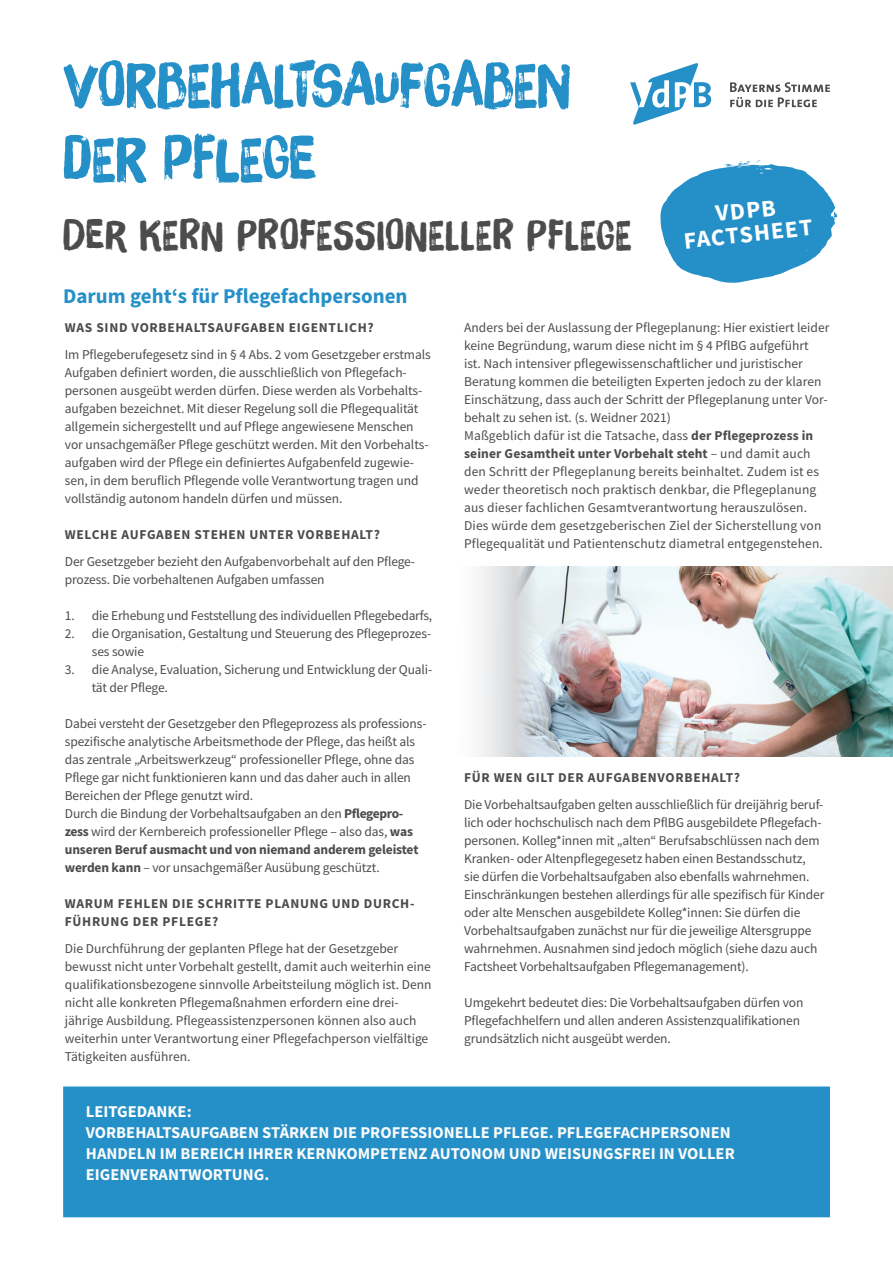
<style>
.page{position:relative;width:893px;height:1263px;background:#fff}
.page>*{position:absolute;margin:0;border:0;box-sizing:border-box;transform-origin:0 0}
.t1{font:60px/74.2px "Brush Up";color:#2590c8}
.t2{font:40.5px "Brush Up";letter-spacing:.03em;color:#4b4c4d}
.t3{font:700 23.7px/23.7px "Source Sans Pro";color:#fff;text-align:center}
.t4{font:700 21px "Source Sans Pro";color:#2590c8}
.t5{font:700 16.5px/21px "Source Sans Pro";color:#fbfbfb}
.t6{font:700 16.5px "Source Sans Pro";color:#fff}
.t7{font:13.5px/18px "Source Sans Pro";letter-spacing:-.01em;color:#4b4c4d}
.t8{font:700 13.5px/18px "Source Sans Pro";letter-spacing:.05em;color:#4b4c4d}
.s1{font-weight:700}
</style>
<div class="page">
<svg style="left:660px;top:161px;width:177px;height:122px"></svg>
<div style="left:64px;top:1087px;width:765px;height:129px;background:#2590c8"></div>
<div style="left:63px;top:1086px;width:767px;height:131px;border:2px solid #2590c8"></div>
<svg style="left:630px;top:63px;width:81px;height:62px"></svg>
<svg style="left:730px;top:82px;width:100px;height:25px"></svg>
<svg style="left:479px;top:567px;width:33px;height:189px"></svg>
<img style="left:512px;top:567px;width:381px;height:189px">
<h1 class="t1" style="left:63px;top:47px;width:509px">VORBEHALTSAUFGABEN<br>DER PFLEGE</h1>
<h2 class="t2" style="left:63px;top:210px;width:520px">DER KERN PROFESSIONELLER PFLEGE</h2>
<h3 class="t4" style="left:63px;top:282px;width:346px">Darum geht‘s für Pflegefachpersonen</h3>
<h3 class="t3" style="left:680px;top:205px;width:131px;rotate:-6deg">VDPB<br>FACTSHEET</h3>
<p class="t8" style="left:65px;top:319px;width:310px">WAS SIND VORBEHALTSAUFGABEN EIGENTLICH?</p>
<p class="t7" style="left:65px;top:346px;width:367px">Im Pflegeberufegesetz sind in § 4 Abs. 2 vom Gesetzgeber erstmals Aufgaben definiert worden, die ausschließlich von Pflegefach&shy;personen ausgeübt werden dürfen. Diese werden als Vorbehalts&shy;aufgaben bezeichnet. Mit dieser Regelung soll die Pflegequalität allgemein sichergestellt und auf Pflege angewiesene Menschen vor unsachgemäßer Pflege geschützt werden. Mit den Vorbehalts&shy;aufgaben wird der Pflege ein definiertes Aufgabenfeld zugewie&shy;sen, in dem beruflich Pflegende volle Verantwortung tragen und vollständig autonom handeln dürfen und müssen.</p>
<p class="t8" style="left:65px;top:526px;width:317px">WELCHE AUFGABEN STEHEN UNTER VORBEHALT?</p>
<p class="t7" style="left:65px;top:553px;width:352px">Der Gesetzgeber bezieht den Aufgabenvorbehalt auf den Pflege&shy;prozess. Die vorbehaltenen Aufgaben umfassen</p>
<p class="t7" style="left:65px;top:607px;width:369px">1. die Erhebung und Feststellung des individuellen Pflegebedarfs,</p>
<p class="t7" style="left:92px;top:625px;width:341px;text-indent:-27px">2. die Organisation, Gestaltung und Steuerung des Pflegeprozes&shy;ses sowie</p>
<p class="t7" style="left:92px;top:661px;width:342px;text-indent:-27px">3. die Analyse, Evaluation, Sicherung und Entwicklung der Quali&shy;tät der Pflege.</p>
<p class="t7" style="left:65px;top:715px;width:363px">Dabei versteht der Gesetzgeber den Pflegeprozess als professions&shy;spezifische analytische Arbeitsmethode der Pflege, das heißt als das zentrale „Arbeitswerkzeug“ professioneller Pflege, ohne das Pflege gar nicht funktionieren kann und das daher auch in allen Bereichen der Pflege genutzt wird.<br>Durch die Bindung der Vorbehaltsaufgaben an den <span class="s1">Pflegepro&shy;zess</span> wird der Kernbereich professioneller Pflege – also das, <span class="s1">was unseren Beruf ausmacht und von niemand anderem geleistet werden kann</span> – vor unsachgemäßer Ausübung geschützt.</p>
<p class="t8" style="left:65px;top:894px;width:351px">WARUM FEHLEN DIE SCHRITTE PLANUNG UND DURCH-<br>FÜHRUNG DER PFLEGE?</p>
<p class="t7" style="left:65px;top:940px;width:368px">Die Durchführung der geplanten Pflege hat der Gesetzgeber bewusst nicht unter Vorbehalt gestellt, damit auch weiterhin eine qualifikationsbezogene sinnvolle Arbeitsteilung möglich ist. Denn nicht alle konkreten Pflegemaßnahmen erfordern eine drei&shy;jährige Ausbildung. Pflegeassistenzpersonen können also auch weiterhin unter Verantwortung einer Pflegefachperson vielfältige Tätigkeiten ausführen.</p>
<p class="t7" style="left:464px;top:319px;width:367px">Anders bei der Auslassung der Pflegeplanung: Hier existiert leider keine Begründung, warum diese nicht im § 4 PflBG aufgeführt<br>ist. Nach intensiver pflegewissenschaftlicher und juristischer Beratung kommen die beteiligten Experten jedoch zu der klaren Einschätzung, dass auch der Schritt der Pflegeplanung unter Vor&shy;behalt zu sehen ist. (s. Weidner 2021)<br>Maßgeblich dafür ist die Tatsache, dass <span class="s1">der Pflegeprozess in seiner Gesamtheit unter Vorbehalt steht</span> – und damit auch den Schritt der Pflegeplanung bereits beinhaltet. Zudem ist es weder theoretisch noch praktisch denkbar, die Pflegeplanung aus dieser fachlichen Gesamtverantwortung herauszulösen.<br>Dies würde dem gesetzgeberischen Ziel der Sicherstellung von Pflegequalität und Patientenschutz diametral entgegenstehen.</p>
<p class="t8" style="left:464px;top:768px;width:277px">FÜR WEN GILT DER AUFGABENVORBEHALT?</p>
<p class="t7" style="left:464px;top:795px;width:362px">Die Vorbehaltsaufgaben gelten ausschließlich für dreijährig beruf&shy;lich oder hochschulisch nach dem PflBG ausgebildete Pflegefach&shy;personen. Kolleg*innen mit „alten“ Berufsabschlüssen nach dem Kranken- oder Altenpflegegesetz haben einen Bestandsschutz, sie dürfen die Vorbehaltsaufgaben also ebenfalls wahrnehmen.<br>Einschränkungen bestehen allerdings für alle spezifisch für Kinder oder alte Menschen ausgebildete Kolleg*innen: Sie dürfen die Vorbehaltsaufgaben zunächst nur für die jeweilige Altersgruppe wahrnehmen. Ausnahmen sind jedoch möglich (siehe dazu auch Factsheet Vorbehaltsaufgaben Pflegemanagement).</p>
<p class="t7" style="left:464px;top:993px;width:341px">Umgekehrt bedeutet dies: Die Vorbehaltsaufgaben dürfen von<br>Pflegefachhelfern und allen anderen Assistenzqualifikationen grundsätzlich nicht ausgeübt werden.</p>
<p class="t6" style="left:86px;top:1101px;width:107px">LEITGEDANKE:</p>
<p class="t5" style="left:86px;top:1122px;width:650px">VORBEHALTSAUFGABEN STÄRKEN DIE PROFESSIONELLE PFLEGE. PFLEGEFACHPERSONEN<br>HANDELN IM BEREICH IHRER KERNKOMPETENZ AUTONOM UND WEISUNGSFREI IN VOLLER<br>EIGENVERANTWORTUNG.</p>
</div>
